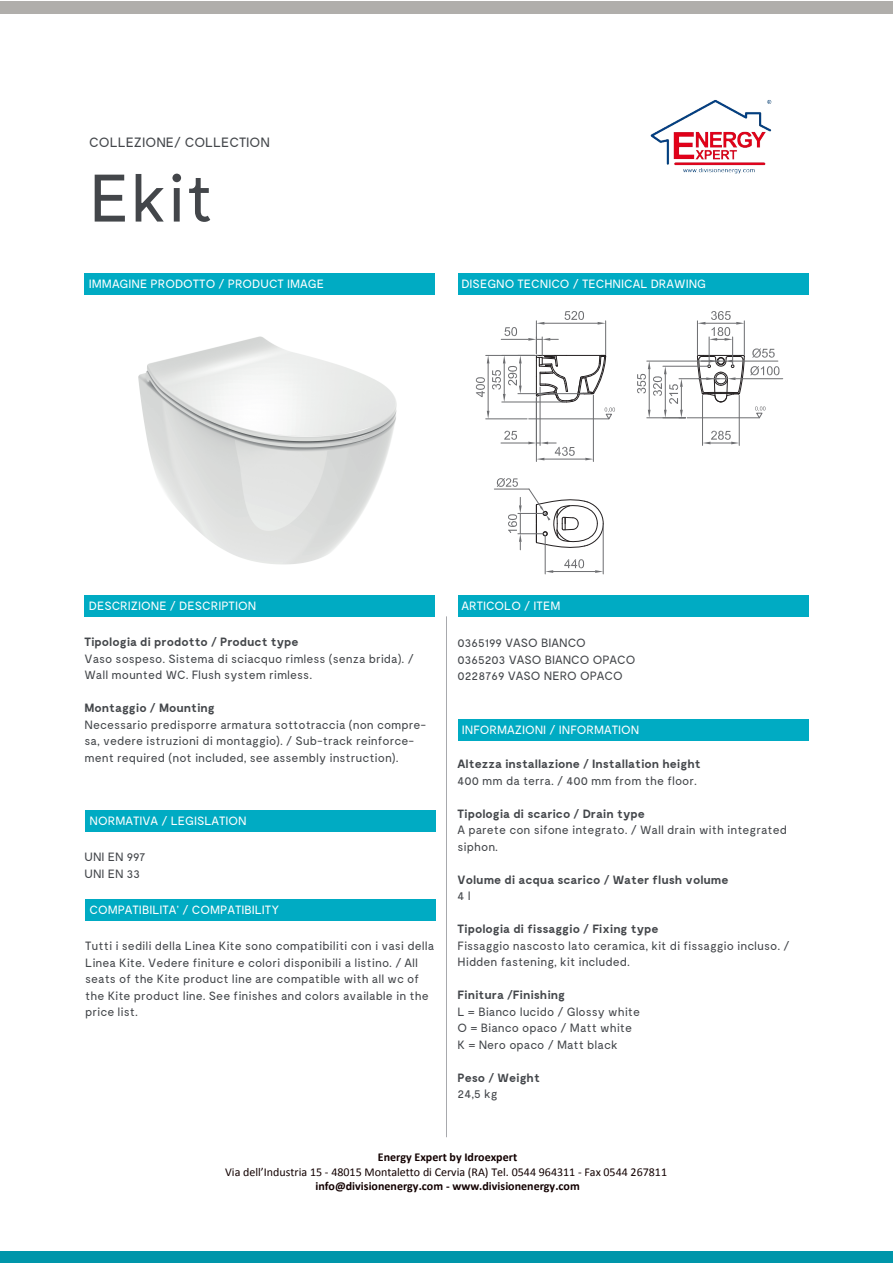
<style>
.page{position:relative;width:893px;height:1263px;background:#fff}
.page>*{position:absolute;margin:0;border:0;box-sizing:border-box;transform-origin:0 0}
.t1{font:67.05px "Moderat";color:#43464a}
.t2{font:13.5px "Moderat";color:#43464a}
.t3{font:12px/16.5px "Moderat";color:#43464a}
.t4{font:700 12px "Moderat";color:#43464a}
.t5{font:12px "Moderat";color:#fff}
.t6{font:12px "Calibri";color:#120000}
.t7{font:700 12px "Calibri";color:#120000}
</style>
<div class="page">
<div style="left:0;top:1px;width:893px;height:12px;background:#b0aeab"></div>
<div style="left:0;top:1251px;width:893px;height:12px;background:#0096aa"></div>
<div style="left:85px;top:595px;width:350px;height:21px;background:#00abc3"></div>
<div style="left:85px;top:273px;width:350px;height:21px;background:#00abc3"></div>
<div style="left:458px;top:273px;width:350px;height:21px;background:#00abc3"></div>
<div style="left:458px;top:595px;width:350px;height:21px;background:#00abc3"></div>
<hr style="left:446px;top:616px;width:1px;height:521px;background:#a8a9ad">
<div style="left:85px;top:810px;width:351px;height:21px;background:#00abc3"></div>
<img style="left:138px;top:336px;width:259px;height:229px">
<div style="left:458px;top:719px;width:350px;height:22px;background:#00abc3"></div>
<div style="left:85px;top:899px;width:351px;height:21px;background:#00abc3"></div>
<hr style="left:529px;top:419px;width:80px;height:1px;background:#6c6d70">
<hr style="left:687px;top:417px;width:72px;height:1px;background:#6c6d70">
<hr style="left:545px;top:535px;width:1px;height:39px;background:#6c6d70">
<hr style="left:603px;top:525px;width:1px;height:49px;background:#6c6d70">
<hr style="left:553px;top:571px;width:42px;height:1px;background:#6c6d70">
<svg style="left:545px;top:570px;width:8px;height:3px"></svg>
<svg style="left:595px;top:570px;width:8px;height:3px"></svg>
<svg style="left:564px;top:559px;width:20px;height:10px"></svg>
<hr style="left:536px;top:398px;width:1px;height:63px;background:#6c6d70">
<hr style="left:593px;top:395px;width:1px;height:66px;background:#6c6d70">
<hr style="left:544px;top:459px;width:41px;height:1px;background:#6c6d70">
<svg style="left:585px;top:458px;width:8px;height:2px"></svg>
<hr style="left:647px;top:361px;width:72px;height:1px;background:#6c6d70">
<hr style="left:679px;top:378px;width:40px;height:1px;background:#6c6d70">
<hr style="left:663px;top:366px;width:44px;height:1px;background:#6c6d70">
<svg style="left:637px;top:361px;width:48px;height:57px"></svg>
<hr style="left:486px;top:419px;width:41px;height:1px;background:#6c6d70">
<hr style="left:735px;top:378px;width:48px;height:1px;background:#6c6d70">
<hr style="left:702px;top:395px;width:1px;height:50px;background:#6c6d70">
<hr style="left:739px;top:395px;width:1px;height:50px;background:#6c6d70">
<svg style="left:703px;top:431px;width:36px;height:13px"></svg>
<svg style="left:496px;top:478px;width:108px;height:72px"></svg>
<hr style="left:494px;top:489px;width:35px;height:1px;background:#6c6d70">
<hr style="left:540px;top:387px;width:1px;height:58px;background:#6c6d70">
<svg style="left:501px;top:431px;width:74px;height:29px"></svg>
<svg style="left:476px;top:311px;width:139px;height:108px"></svg>
<svg style="left:696px;top:311px;width:84px;height:107px"></svg>
<img style="left:650px;top:100px;width:122px;height:74px">
<p class="t2" style="left:89px;top:135px;width:182px">COLLEZIONE/ COLLECTION</p>
<h1 class="t1" style="left:89px;top:161px;width:126px">Ekit</h1>
<p class="t5" style="left:89px;top:277px;width:237px">IMMAGINE PRODOTTO / PRODUCT IMAGE</p>
<p class="t5" style="left:461px;top:277px;width:246px">DISEGNO TECNICO / TECHNICAL DRAWING</p>
<p class="t5" style="left:89px;top:599px;width:169px">DESCRIZIONE / DESCRIPTION</p>
<p class="t5" style="left:461px;top:599px;width:101px">ARTICOLO / ITEM</p>
<p class="t4" style="left:85px;top:635px;width:216px">Tipologia di prodotto / Product type</p>
<p class="t3" style="left:85px;top:650px;width:331px">Vaso sospeso. Sistema di sciacquo rimless (senza brida). /<br>Wall mounted WC. Flush system rimless.</p>
<p class="t4" style="left:85px;top:701px;width:132px">Montaggio / Mounting</p>
<p class="t3" style="left:85px;top:716px;width:343px">Necessario predisporre armatura sottotraccia (non compre&shy;sa, vedere istruzioni di montaggio). / Sub-track reinforce&shy;ment required (not included, see assembly instruction).</p>
<p class="t5" style="left:89px;top:814px;width:159px">NORMATIVA / LEGISLATION</p>
<p class="t3" style="left:85px;top:849px;width:63px">UNI EN 997<br>UNI EN 33</p>
<p class="t5" style="left:90px;top:903px;width:191px">COMPATIBILITA’ / COMPATIBILITY</p>
<p class="t3" style="left:85px;top:938px;width:350px">Tutti i sedili della Linea Kite sono compatibiliti con i vasi della Linea Kite. Vedere finiture e colori disponibili a listino. / All seats of the Kite product line are compatible with all wc of the Kite product line. See finishes and colors available in the price list.</p>
<p class="t3" style="left:458px;top:635px;width:179px">0365199 VASO BIANCO<br>0365203 VASO BIANCO OPACO<br>0228769 VASO NERO OPACO</p>
<p class="t5" style="left:462px;top:723px;width:179px">INFORMAZIONI / INFORMATION</p>
<p class="t4" style="left:458px;top:757px;width:245px">Altezza installazione / Installation height</p>
<p class="t3" style="left:458px;top:772px;width:241px">400 mm da terra. / 400 mm from the floor.</p>
<p class="t4" style="left:458px;top:806px;width:189px">Tipologia di scarico / Drain type</p>
<p class="t3" style="left:458px;top:822px;width:331px">A parete con sifone integrato. / Wall drain with integrated siphon.</p>
<p class="t4" style="left:458px;top:872px;width:272px">Volume di acqua scarico / Water flush volume</p>
<p class="t3" style="left:458px;top:888px;width:15px">4 l</p>
<p class="t4" style="left:458px;top:922px;width:202px">Tipologia di fissaggio / Fixing type</p>
<p class="t3" style="left:458px;top:937px;width:334px">Fissaggio nascosto lato ceramica, kit di fissaggio incluso. /<br>Hidden fastening, kit included.</p>
<p class="t4" style="left:458px;top:988px;width:109px">Finitura /Finishing</p>
<p class="t3" style="left:458px;top:1003px;width:184px">L = Bianco lucido / Glossy white<br>O = Bianco opaco / Matt white<br>K = Nero opaco / Matt black</p>
<p class="t4" style="left:458px;top:1070px;width:84px">Peso / Weight</p>
<p class="t3" style="left:458px;top:1086px;width:42px">24,5 kg</p>
<p class="t7" style="left:378px;top:1149px;width:141px">Energy Expert by Idroexpert</p>
<p class="t6" style="left:225px;top:1166px;width:443px">Via dell’Industria 15 - 48015 Montaletto di Cervia (RA) Tel. 0544 964311 - Fax 0544 267811</p>
<p class="t7" style="left:315px;top:1177px;width:266px">info@divisionenergy.com - www.divisionenergy.com</p>
</div>
